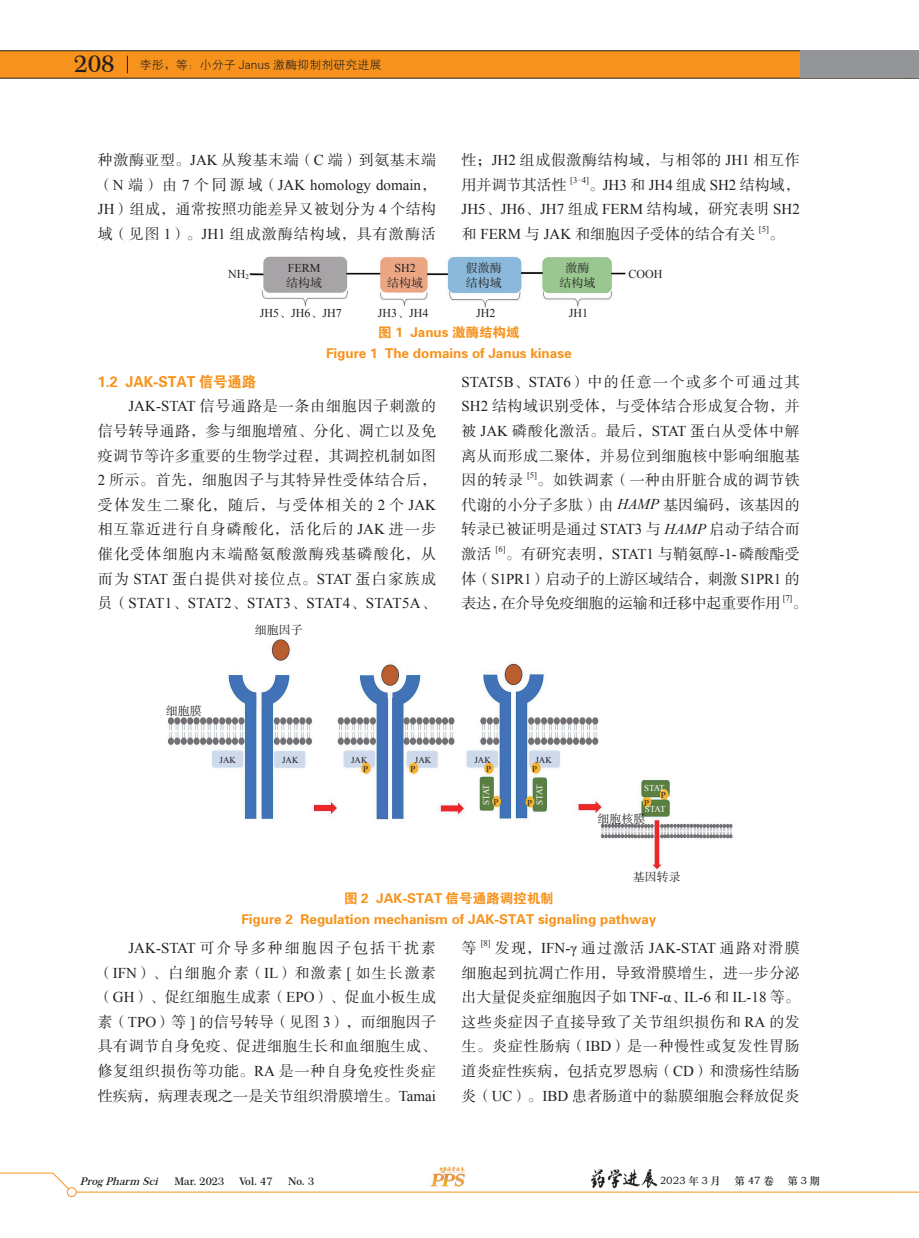
<style>
.page{position:relative;width:919px;height:1238px;background:#fff}
.page>*{position:absolute;margin:0;border:0;box-sizing:border-box;transform-origin:0 0}
.t1{font:600 23.1px "Century 751 BT";color:#231f20}
.t2{font:15px/24.6px "FZSSK GBK1 0";letter-spacing:.025em;color:#231f20;text-align:justify}
.t3{font:15px/24.6px "Times New Roman";color:#231f20;text-align:right}
.t4{font:15px "Times New Roman";letter-spacing:.025em;color:#231f20}
.t5{font:15px "FZSSK GBK1 0";color:#231f20}
.t6{font:15px "FZDHTK GBK1 0";color:#f7931d;scale:.95 1}
.t7{font:13.5px/21px "FZDHTK GBK1 0";color:#f7931d;text-align:center}
.t8{font:12px "Times New Roman";color:#231f20}
.t9{font:12px/14.4px "FZSSK GBK1 0";color:#231f20}
.t10{font:12px "FZXH1 K GBK1 0";color:#231f20}
.t11{font:600 10.5px "Century 751 BT";color:#231f20}
.t12{font:10.5px "ST Zhongsong";letter-spacing:.125em;color:#231f20}
.t13{font:italic 600 10.5px "Century 751 BT";color:#231f20}
.t14{font:9px/9.3px "Times New Roman";color:#231f20;text-align:right}
.t15{font:9px "Times New Roman";letter-spacing:-.08em;color:#fff}
.t16{font:8.7px "Times New Roman";color:#231f20}
.s1{font-family:"Times New Roman"}
.s2{font-family:"FZSSK GBK1 0"}
.s3{font-family:"Sim Sun"}
.s4{font-size:7.05px}
.s5{font-family:"Times New Roman";font-style:italic}
</style>
<div class="page">
<svg style="left:0;top:50px;width:918px;height:28px;background:#ec8e1f"></svg>
<div style="left:799px;top:51px;width:107px;height:27px;background:#939598"></div>
<div style="left:906px;top:51px;width:12px;height:27px;background:#939598"></div>
<svg style="left:906px;top:1191px;width:12px;height:1px"></svg>
<svg style="left:0;top:1172px;width:69px;height:20px"></svg>
<hr style="left:72px;top:1191px;width:834px;height:1px;background:#f7931d">
<div style="left:67px;top:1187px;width:9px;height:9px;background:#fff;border-radius:50%"></div>
<div style="left:67px;top:1187px;width:9px;height:9px;border:1px solid #f7931d;border-radius:50%"></div>
<img style="left:430px;top:1166px;width:35px;height:21px">
<img style="left:590px;top:1169px;width:68px;height:20px">
<img style="left:167px;top:639px;width:566px;height:231px">
<img style="left:249px;top:256px;width:377px;height:52px">
<h1 class="t1" style="left:74px;top:50px;width:42px">208</h1>
<p class="t10" style="left:140px;top:58px;width:243px">李彤，等：小分子 Janus 激酶抑制剂研究进展</p>
<p class="t2" style="left:98px;top:148px;width:340px">种激酶亚型。<span class="s1">JAK</span> 从羧基末端（<span class="s1">C</span> 端）到氨基末端</p>
<p class="t3" style="left:98px;top:172px;width:340px"><span class="s2">（</span>N <span class="s2">端）由</span> 7 <span class="s2">个同源域（</span>JAK homology domain<span class="s2">，</span></p>
<p class="t2" style="left:98px;top:198px;width:340px"><span class="s1">JH</span>）组成，通常按照功能差异又被划分为 <span class="s1">4</span> 个结构域（见图 <span class="s1">1</span>）。<span class="s1">JH1</span> 组成激酶结构域，具有激酶活</p>
<p class="t2" style="left:461px;top:148px;width:340px">性；<span class="s1">JH2</span> 组成假激酶结构域，与相邻的 <span class="s1">JH1</span> 相互作用并调节其活性</p>
<p class="t16" style="left:570px;top:174px;width:20px">[3<span class="s3">-</span>4]</p>
<p class="t3" style="left:461px;top:172px;width:340px"><span class="s2">。</span>JH3 <span class="s2">和</span> JH4 <span class="s2">组成</span> SH2 <span class="s2">结构域，<br></span>JH5<span class="s2">、</span>JH6<span class="s2">、</span>JH7 <span class="s2">组成</span> FERM <span class="s2">结构域，研究表明</span> SH2</p>
<p class="t5" style="left:461px;top:226px;width:295px">和 <span class="s1">FERM</span> 与 <span class="s1">JAK</span> 和细胞因子受体的结合有关</p>
<p class="t16" style="left:758px;top:223px;width:12px">[5]</p>
<p class="t2" style="left:769px;top:222px;width:16px">。</p>
<p class="t9" style="left:465px;top:262px;width:37px">假激酶结构域</p>
<p class="t9" style="left:559px;top:262px;width:37px;text-align:center">激酶结构域</p>
<p class="t8" style="left:394px;top:260px;width:23px">SH2</p>
<p class="t9" style="left:387px;top:276px;width:37px">结构域</p>
<p class="t8" style="left:288px;top:260px;width:34px">FERM</p>
<p class="t9" style="left:286px;top:276px;width:37px">结构域</p>
<p class="t8" style="left:228px;top:266px;width:22px">NH<span class="s4">2</span></p>
<p class="t8" style="left:628px;top:266px;width:35px">COOH</p>
<p class="t8" style="left:260px;top:304px;width:83px">JH5<span class="s2">、</span>JH6<span class="s2">、</span>JH7</p>
<p class="t8" style="left:378px;top:304px;width:52px">JH3<span class="s2">、</span>JH4</p>
<p class="t8" style="left:476px;top:304px;width:21px">JH2</p>
<p class="t8" style="left:568px;top:304px;width:21px">JH1</p>
<p class="t7" style="left:326px;top:322px;width:247px">图 1 Janus 激酶结构域<br>Figure 1 The domains of Janus kinase</p>
<p class="t6" style="left:98px;top:373px;width:168px">1.2 JAK-STAT 信号通路</p>
<p class="t2" style="left:98px;top:395px;width:340px;text-indent:31px"><span class="s1">JAK-STAT</span> 信号通路是一条由细胞因子刺激的信号转导通路，参与细胞增殖、分化、凋亡以及免疫调节等许多重要的生物学过程，其调控机制如图<span class="s1">2</span> 所示。首先，细胞因子与其特异性受体结合后，受体发生二聚化，随后，与受体相关的 <span class="s1">2</span> 个 <span class="s1">JAK</span>相互靠近进行自身磷酸化，活化后的 <span class="s1">JAK</span> 进一步催化受体细胞内末端酪氨酸激酶残基磷酸化，从而为 <span class="s1">STAT</span> 蛋白提供对接位点。<span class="s1">STAT</span> 蛋白家族成</p>
<p class="t4" style="left:98px;top:593px;width:340px"><span class="s2">员（</span>STAT1<span class="s2">、</span>STAT2<span class="s2">、</span>STAT3<span class="s2">、</span>STAT4<span class="s2">、</span>STAT5A<span class="s2">、</span></p>
<p class="t9" style="left:255px;top:623px;width:49px">细胞因子</p>
<p class="t2" style="left:461px;top:370px;width:340px"><span class="s1">STAT5B</span>、<span class="s1">STAT6</span>）中的任意一个或多个可通过其<span class="s1">SH2</span> 结构域识别受体，与受体结合形成复合物，并被 <span class="s1">JAK</span> 磷酸化激活。最后，<span class="s1">STAT</span> 蛋白从受体中解离从而形成二聚体，并易位到细胞核中影响细胞基因的转录</p>
<p class="t16" style="left:527px;top:469px;width:12px">[5]</p>
<p class="t2" style="left:461px;top:468px;width:340px;text-indent:76px">。如铁调素（一种由肝脏合成的调节铁代谢的小分子多肽）由 <span class="s5">HAMP</span> 基因编码，该基因的转录已被证明是通过 <span class="s1">STAT3</span> 与 <span class="s5">HAMP</span> 启动子结合而激活</p>
<p class="t16" style="left:495px;top:543px;width:12px">[6]</p>
<p class="t2" style="left:461px;top:542px;width:340px;text-indent:44px">。有研究表明，<span class="s1">STAT1</span> 与鞘氨醇<span class="s1">-1-</span>磷酸酯受体（<span class="s1">S1PR1</span>）启动子的上游区域结合，刺激 <span class="s1">S1PR1</span> 的表达，在介导免疫细胞的运输和迁移中起重要作用</p>
<p class="t16" style="left:782px;top:592px;width:11px">[7]</p>
<p class="t2" style="left:792px;top:591px;width:16px">。</p>
<p class="t9" style="left:166px;top:704px;width:37px">细胞膜</p>
<p class="t14" style="left:219px;top:755px;width:18px">JAK</p>
<p class="t14" style="left:282px;top:755px;width:18px">JAK</p>
<p class="t14" style="left:351px;top:755px;width:19px">JAK<br>P</p>
<p class="t14" style="left:410px;top:764px;width:7px">P</p>
<p class="t14" style="left:486px;top:764px;width:7px">P</p>
<p class="t14" style="left:532px;top:764px;width:7px">P</p>
<p class="t14" style="left:415px;top:755px;width:18px">JAK</p>
<p class="t14" style="left:474px;top:755px;width:18px">JAK</p>
<p class="t15" style="left:480px;top:804px;width:22px;rotate:-90deg">STAT</p>
<p class="t15" style="left:533px;top:804px;width:22px;rotate:-90deg">STAT</p>
<p class="t15" style="left:644px;top:782px;width:22px">STAT</p>
<p class="t15" style="left:644px;top:803px;width:22px">STAT</p>
<p class="t14" style="left:535px;top:755px;width:18px">JAK</p>
<p class="t14" style="left:660px;top:790px;width:7px">P</p>
<p class="t14" style="left:493px;top:797px;width:7px">P</p>
<p class="t14" style="left:527px;top:798px;width:7px">P</p>
<p class="t14" style="left:644px;top:798px;width:7px">P</p>
<p class="t9" style="left:597px;top:812px;width:49px">细胞核膜</p>
<p class="t9" style="left:633px;top:870px;width:49px">基因转录</p>
<p class="t7" style="left:241px;top:888px;width:416px">图 2 JAK-STAT 信号通路调控机制<br>Figure 2 Regulation mechanism of JAK-STAT signaling pathway</p>
<p class="t2" style="left:98px;top:936px;width:340px;text-indent:31px"><span class="s1">JAK-STAT</span> 可介导多种细胞因子包括干扰素（<span class="s1">IFN</span>）、白细胞介素（<span class="s1">IL</span>）和激素 <span class="s1">[</span> 如生长激素（<span class="s1">GH</span>）、促红细胞生成素（<span class="s1">EPO</span>）、促血小板生成素（<span class="s1">TPO</span>）等 <span class="s1">]</span> 的信号转导（见图 <span class="s1">3</span>），而细胞因子具有调节自身免疫、促进细胞生长和血细胞生成、修复组织损伤等功能。<span class="s1">RA</span> 是一种自身免疫性炎症性疾病，病理表现之一是关节组织滑膜增生。<span class="s1">Tamai</span></p>
<p class="t2" style="left:461px;top:936px;width:16px">等</p>
<p class="t16" style="left:480px;top:936px;width:12px">[8]</p>
<p class="t3" style="left:495px;top:935px;width:306px"><span class="s2">发现，</span>IFN-γ <span class="s2">通过激活</span> JAK-STAT <span class="s2">通路对滑膜</span></p>
<p class="t2" style="left:461px;top:960px;width:340px">细胞起到抗凋亡作用，导致滑膜增生，进一步分泌出大量促炎症细胞因子如 <span class="s1">TNF-α</span>、<span class="s1">IL-6</span> 和 <span class="s1">IL-18</span> 等。这些炎症因子直接导致了关节组织损伤和 <span class="s1">RA</span> 的发生。炎症性肠病（<span class="s1">IBD</span>）是一种慢性或复发性胃肠道炎症性疾病，包括克罗恩病（<span class="s1">CD</span>）和溃疡性结肠炎（<span class="s1">UC</span>）。<span class="s1">IBD</span> 患者肠道中的黏膜细胞会释放促炎</p>
<p class="t13" style="left:80px;top:1174px;width:83px">ProgPharm Sci</p>
<p class="t11" style="left:174px;top:1174px;width:51px">Mar. 2023</p>
<p class="t11" style="left:239px;top:1174px;width:35px">Vol. 47</p>
<p class="t11" style="left:288px;top:1174px;width:28px">No. 3</p>
<p class="t12" style="left:659px;top:1173px;width:63px">2023 年 3 月</p>
<p class="t12" style="left:734px;top:1173px;width:41px">第47卷</p>
<p class="t12" style="left:787px;top:1173px;width:34px">第3期</p>
</div>
